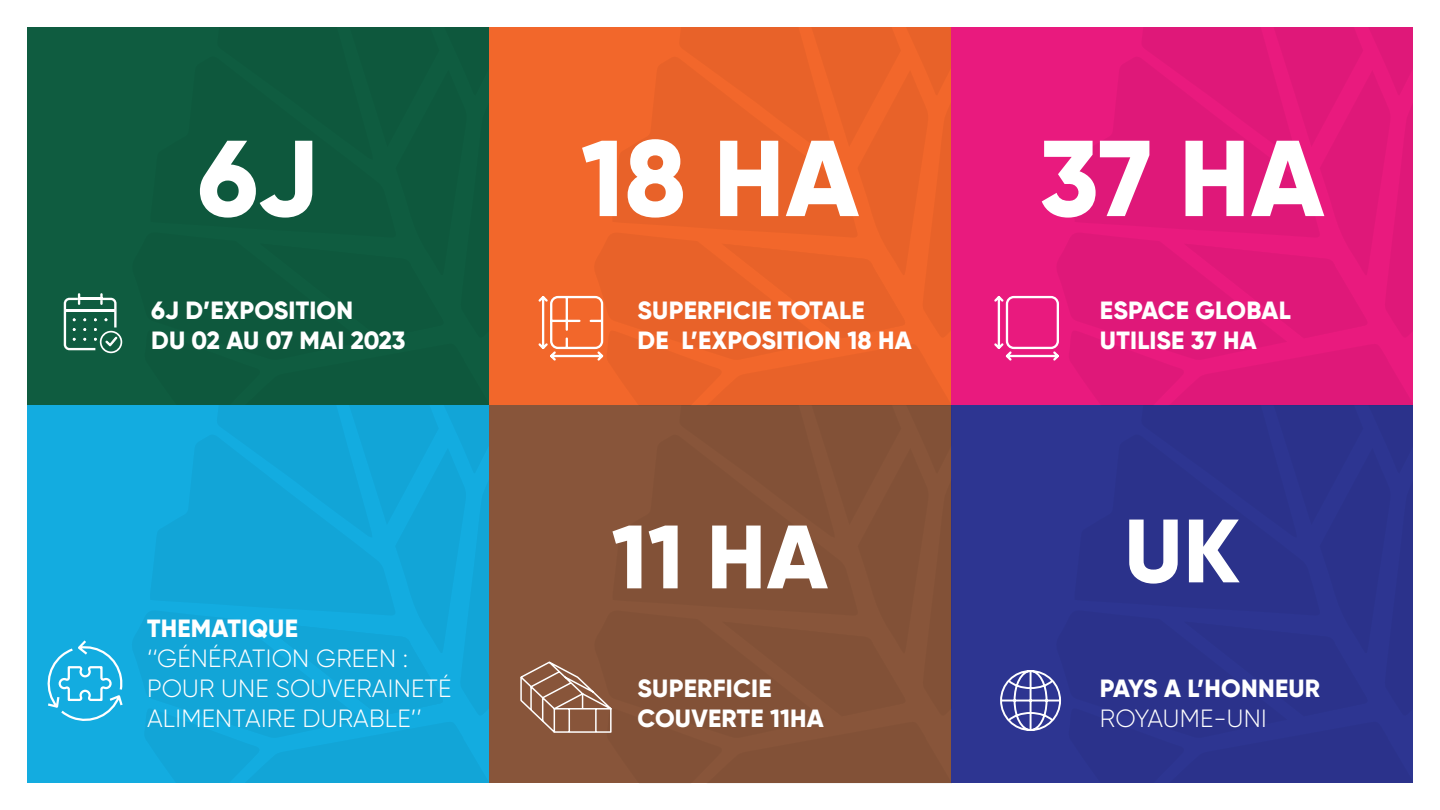
<style>
.page{position:relative;width:1440px;height:810px;background:#fff}
.page>*{position:absolute;margin:0;border:0;box-sizing:border-box;transform-origin:0 0}
.t1{font:800 107.7px "Gilroy";color:#fff}
.t2{font:800 89.7px "Gilroy";color:#fff}
.t3{font:800 24.9px/29.9px "Gilroy";letter-spacing:.01em;color:#fff}
.t4{font:300 24.9px/29.9px "Gilroy";letter-spacing:.01em;color:#fff}
.t5{font:800 24.9px "Gilroy";letter-spacing:-.01em;color:#fff}
.s1{font-weight:300}
</style>
<div class="page">
<div style="left:951px;top:405px;width:462px;height:378px;background:#2d3591"></div>
<div style="left:489px;top:405px;width:462px;height:378px;background:#88553a"></div>
<div style="left:27px;top:405px;width:462px;height:378px;background:#12a5d7"></div>
<div style="left:27px;top:27px;width:462px;height:378px;background:#0f5c40"></div>
<div style="left:951px;top:27px;width:462px;height:378px;background:#df1879"></div>
<div style="left:489px;top:27px;width:462px;height:378px;background:#e86229"></div>
<svg style="left:64px;top:293px;width:58px;height:60px"></svg>
<svg style="left:994px;top:295px;width:419px;height:436px"></svg>
<svg style="left:47px;top:640px;width:76px;height:81px"></svg>
<svg style="left:520px;top:295px;width:431px;height:438px"></svg>
<p class="t1" style="left:198px;top:111px;width:122px">6J</p>
<p class="t3" style="left:151px;top:295px;width:204px">6J D’EXPOSITION</p>
<p class="t5" style="left:151px;top:325px;width:256px">DU 02 AU 07 MAI 2023</p>
<p class="t3" style="left:147px;top:613px;width:152px">THEMATIQUE</p>
<p class="t4" style="left:147px;top:643px;width:306px">‘‘GÉNÉRATION GREEN :<br>POUR UNE SOUVERAINETÉ<br>ALIMENTAIRE DURABLE’’</p>
<p class="t1" style="left:581px;top:111px;width:280px">18 HA</p>
<p class="t3" style="left:637px;top:295px;width:229px">SUPERFICIE TOTALE</p>
<p class="t3" style="left:637px;top:325px;width:276px">DE L’EXPOSITION 18 HA</p>
<p class="t1" style="left:1040px;top:111px;width:286px">37 HA</p>
<p class="t3" style="left:1100px;top:295px;width:192px">ESPACE GLOBAL<br>UTILISE 37 HA</p>
<p class="t2" style="left:612px;top:500px;width:218px">11 HA</p>
<p class="t2" style="left:1124px;top:494px;width:117px">UK</p>
<p class="t3" style="left:637px;top:673px;width:188px">SUPERFICIE<br>COUVERTE 11HA</p>
<p class="t3" style="left:1100px;top:673px;width:222px">PAYS A L’HONNEUR<br><span class="s1">ROYAUME-UNI</span></p>
</div>
